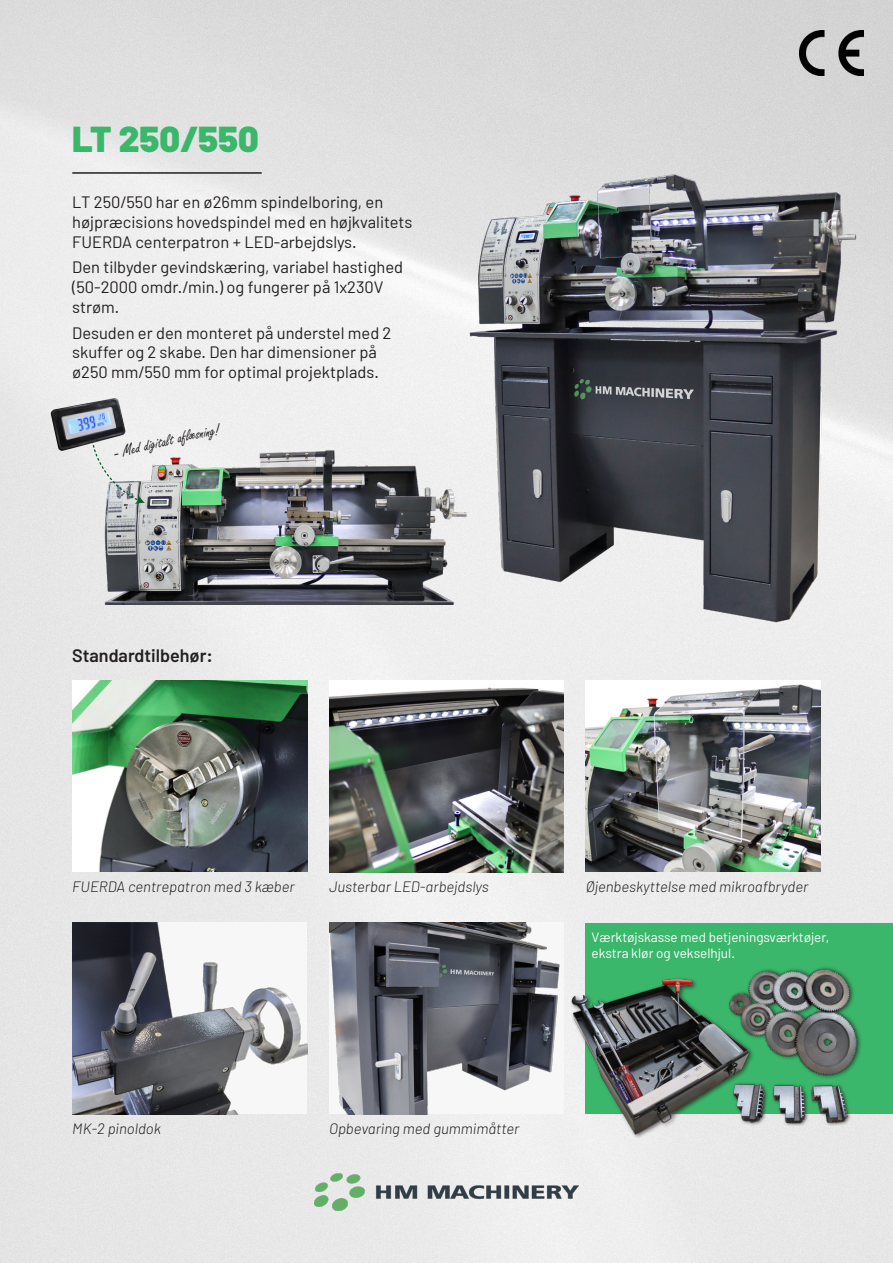
<style>
.page{position:relative;width:893px;height:1263px;background:#fff}
.page>*{position:absolute;margin:0;border:0;box-sizing:border-box;transform-origin:0 0}
.t1{font:900 36px "Barlow";color:#3ab76b}
.t2{font:600 18px "Barlow";color:#231f20}
.t3{font:16.65px "Freestyle Script";color:#231f20}
.t4{font:16.5px/19.8px "Barlow";color:#231f20}
.t5{font:italic 300 15px "Barlow";color:#231f20}
.t6{font:13.5px/16.2px "Barlow";color:#fff}
</style>
<div class="page">
<img style="left:0;top:0;width:893px;height:1263px">
<img style="left:315px;top:1173px;width:263px;height:37px">
<img style="left:799px;top:30px;width:64px;height:46px">
<img style="left:456px;top:150px;width:415px;height:482px">
<img style="left:72px;top:430px;width:414px;height:174px">
<hr style="left:72px;top:172px;width:190px;height:2px;background:#231f20">
<svg style="left:91px;top:431px;width:54px;height:73px"></svg>
<img style="left:51px;top:398px;width:75px;height:53px">
<img style="left:72px;top:680px;width:235px;height:192px">
<img style="left:72px;top:923px;width:235px;height:191px">
<img style="left:329px;top:681px;width:235px;height:191px">
<img style="left:586px;top:680px;width:235px;height:192px">
<div style="left:586px;top:923px;width:307px;height:191px;background:#3ab76b"></div>
<img style="left:329px;top:923px;width:235px;height:191px">
<img style="left:553px;top:967px;width:163px;height:170px">
<img style="left:706px;top:1041px;width:171px;height:114px">
<img style="left:716px;top:967px;width:156px;height:114px">
<p class="t1" style="left:72px;top:117px;width:188px">LT 250/550</p>
<p class="t4" style="left:72px;top:192px;width:342px">LT 250/550 har en ø26mm spindelboring, en højpræcisions hovedspindel med en højkvalitets<br>FUERDA centerpatron + LED-arbejdslys.</p>
<p class="t4" style="left:72px;top:257px;width:332px">Den tilbyder gevindskæring, variabel hastighed (50-2000 omdr./min.) og fungerer på 1x230V strøm.</p>
<p class="t4" style="left:72px;top:322px;width:321px">Desuden er den monteret på understel med 2 skuffer og 2 skabe. Den har dimensioner på</p>
<p class="t4" style="left:72px;top:362px;width:308px">ø250 mm/550 mm for optimal projektplads.</p>
<p class="t3" style="left:112px;top:444px;width:109px;rotate:-13deg">- Med digitalt aflæsning!</p>
<p class="t2" style="left:72px;top:644px;width:142px">Standardtilbehør:</p>
<p class="t5" style="left:72px;top:877px;width:224px">FUERDA centrepatron med 3 kæber</p>
<p class="t5" style="left:329px;top:877px;width:161px">Justerbar LED-arbejdslys</p>
<p class="t5" style="left:586px;top:877px;width:224px">Øjenbeskyttelse med mikroafbryder</p>
<p class="t6" style="left:591px;top:928px;width:239px">Værktøjskasse med betjeningsværktøjer, ekstra klør og vekselhjul.</p>
<p class="t5" style="left:72px;top:1119px;width:90px">MK-2 pinoldok</p>
<p class="t5" style="left:329px;top:1119px;width:192px">Opbevaring med gummimåtter</p>
</div>
